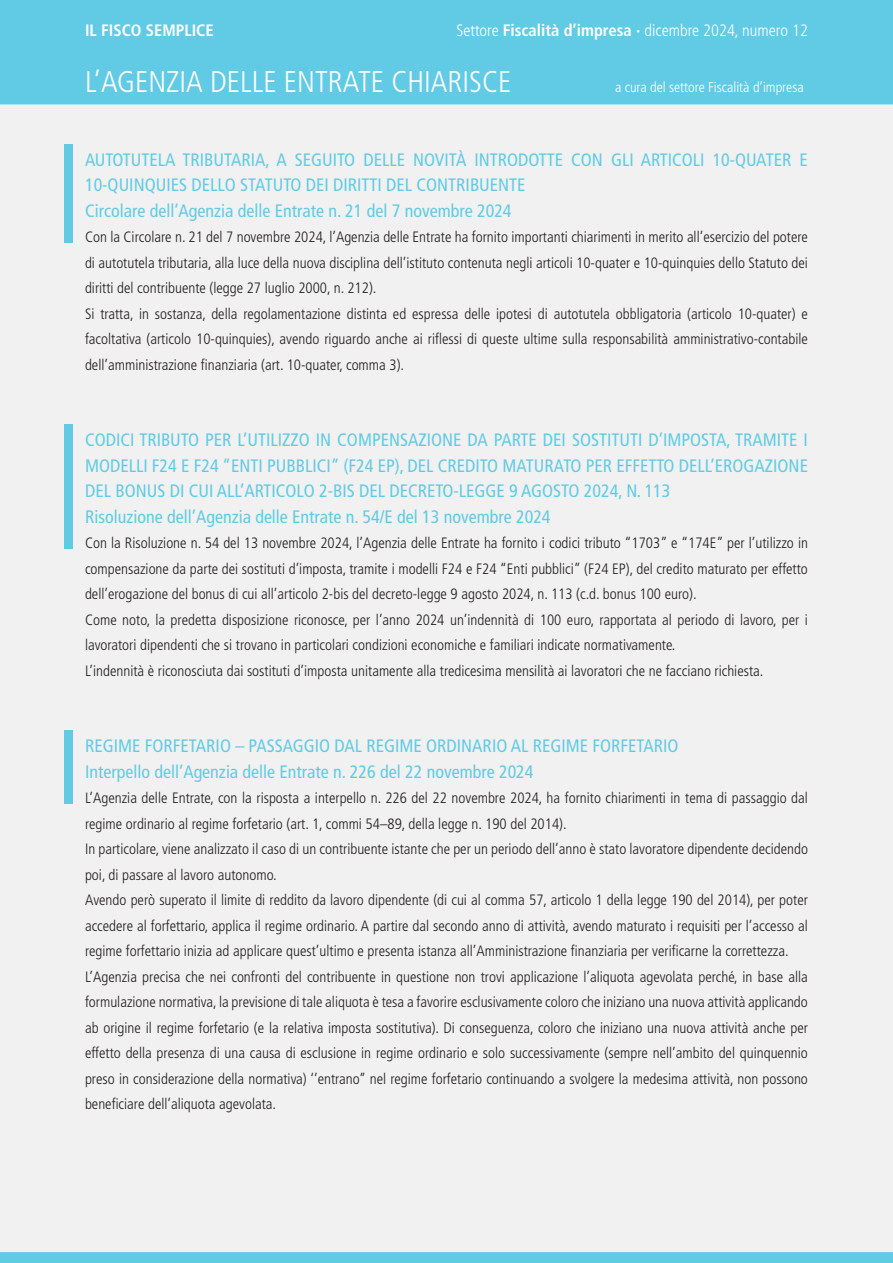
<style>
.page{position:relative;width:893px;height:1263px;background:#fff}
.page>*{position:absolute;margin:0;border:0;box-sizing:border-box;transform-origin:0 0}
.t1{font:300 condensed 30px "Frutiger LT Std";color:#fff}
.t2{font:condensed 18px/25.5px "Frutiger LT Std";color:#61cbe5}
.t3{font:300 condensed 16.5px "Frutiger LT Std";color:#fff}
.t4{font:700 condensed 16.5px "Frutiger LT Std";color:#fff}
.t5{font:300 condensed 15px/25.5px "Frutiger LT Std";color:#231f20}
.t6{font:300 condensed 14.25px "Frutiger LT Std";color:#fff}
.s1{font-weight:700}
</style>
<div class="page">
<div style="left:0;top:0;width:893px;height:64px;background:#61cbe5"></div>
<div style="left:0;top:1252px;width:893px;height:11px;background:#61cbe5"></div>
<div style="left:0;top:105px;width:893px;height:1147px;background:#f0f1f0"></div>
<div style="left:64px;top:144px;width:8px;height:99px;background:#61cbe5"></div>
<div style="left:64px;top:424px;width:8px;height:125px;background:#61cbe5"></div>
<div style="left:64px;top:730px;width:8px;height:74px;background:#61cbe5"></div>
<div style="left:0;top:60px;width:893px;height:45px;background:#61cbe5"></div>
<p class="t4" style="left:85px;top:20px;width:130px">IL FISCO SEMPLICE</p>
<p class="t3" style="left:456px;top:21px;width:353px">Settore <span class="s1">Fiscalità d’impresa ·</span> dicembre 2024, numero 12</p>
<h1 class="t1" style="left:85px;top:65px;width:428px">L’AGENZIA DELLE ENTRATE CHIARISCE</h1>
<p class="t6" style="left:615px;top:79px;width:190px">a cura del settore Fiscalità d’impresa</p>
<p class="t2" style="left:85px;top:147px;width:724px">AUTOTUTELA TRIBUTARIA, A SEGUITO DELLE NOVITÀ INTRODOTTE CON GLI ARTICOLI 10-QUATER E<br>10-QUINQUIES DELLO STATUTO DEI DIRITTI DEL CONTRIBUENTE<br>Circolare dell’Agenzia delle Entrate n. 21 del 7 novembre 2024</p>
<p class="t5" style="left:85px;top:225px;width:724px">Con la Circolare n. 21 del 7 novembre 2024, l’Agenzia delle Entrate ha fornito importanti chiarimenti in merito all’esercizio del potere di autotutela tributaria, alla luce della nuova disciplina dell’istituto contenuta negli articoli 10-quater e 10-quinquies dello Statuto dei diritti del contribuente (legge 27 luglio 2000, n. 212).<br>Si tratta, in sostanza, della regolamentazione distinta ed espressa delle ipotesi di autotutela obbligatoria (articolo 10-quater) e facoltativa (articolo 10-quinquies), avendo riguardo anche ai riflessi di queste ultime sulla responsabilità amministrativo-contabile dell’amministrazione finanziaria (art. 10-quater, comma 3).</p>
<p class="t2" style="left:85px;top:427px;width:724px">CODICI TRIBUTO PER L’UTILIZZO IN COMPENSAZIONE DA PARTE DEI SOSTITUTI D’IMPOSTA, TRAMITE I MODELLI F24 E F24 “ENTI PUBBLICI” (F24 EP), DEL CREDITO MATURATO PER EFFETTO DELL’EROGAZIONE DEL BONUS DI CUI ALL’ARTICOLO 2-BIS DEL DECRETO-LEGGE 9 AGOSTO 2024, N. 113<br>Risoluzione dell’Agenzia delle Entrate n. 54/E del 13 novembre 2024</p>
<p class="t5" style="left:85px;top:531px;width:724px">Con la Risoluzione n. 54 del 13 novembre 2024, l’Agenzia delle Entrate ha fornito i codici tributo “1703” e “174E” per l’utilizzo in compensazione da parte dei sostituti d’imposta, tramite i modelli F24 e F24 “Enti pubblici” (F24 EP), del credito maturato per effetto dell’erogazione del bonus di cui all’articolo 2-bis del decreto-legge 9 agosto 2024, n. 113 (c.d. bonus 100 euro).<br>Come noto, la predetta disposizione riconosce, per l’anno 2024 un’indennità di 100 euro, rapportata al periodo di lavoro, per i lavoratori dipendenti che si trovano in particolari condizioni economiche e familiari indicate normativamente.<br>L’indennità è riconosciuta dai sostituti d’imposta unitamente alla tredicesima mensilità ai lavoratori che ne facciano richiesta.</p>
<p class="t2" style="left:85px;top:733px;width:595px">REGIME FORFETARIO – PASSAGGIO DAL REGIME ORDINARIO AL REGIME FORFETARIO<br>Interpello dell’Agenzia delle Entrate n. 226 del 22 novembre 2024</p>
<p class="t5" style="left:85px;top:786px;width:724px">L’Agenzia delle Entrate, con la risposta a interpello n. 226 del 22 novembre 2024, ha fornito chiarimenti in tema di passaggio dal regime ordinario al regime forfetario (art. 1, commi 54–89, della legge n. 190 del 2014).<br>In particolare, viene analizzato il caso di un contribuente istante che per un periodo dell’anno è stato lavoratore dipendente decidendo poi, di passare al lavoro autonomo.<br>Avendo però superato il limite di reddito da lavoro dipendente (di cui al comma 57, articolo 1 della legge 190 del 2014), per poter accedere al forfettario, applica il regime ordinario. A partire dal secondo anno di attività, avendo maturato i requisiti per l’accesso al regime forfettario inizia ad applicare quest’ultimo e presenta istanza all’Amministrazione finanziaria per verificarne la correttezza.<br>L’Agenzia precisa che nei confronti del contribuente in questione non trovi applicazione l’aliquota agevolata perché, in base alla formulazione normativa, la previsione di tale aliquota è tesa a favorire esclusivamente coloro che iniziano una nuova attività applicando ab origine il regime forfetario (e la relativa imposta sostitutiva). Di conseguenza, coloro che iniziano una nuova attività anche per effetto della presenza di una causa di esclusione in regime ordinario e solo successivamente (sempre nell’ambito del quinquennio preso in considerazione della normativa) ‘’entrano’’ nel regime forfetario continuando a svolgere la medesima attività, non possono beneficiare dell’aliquota agevolata.</p>
</div>
